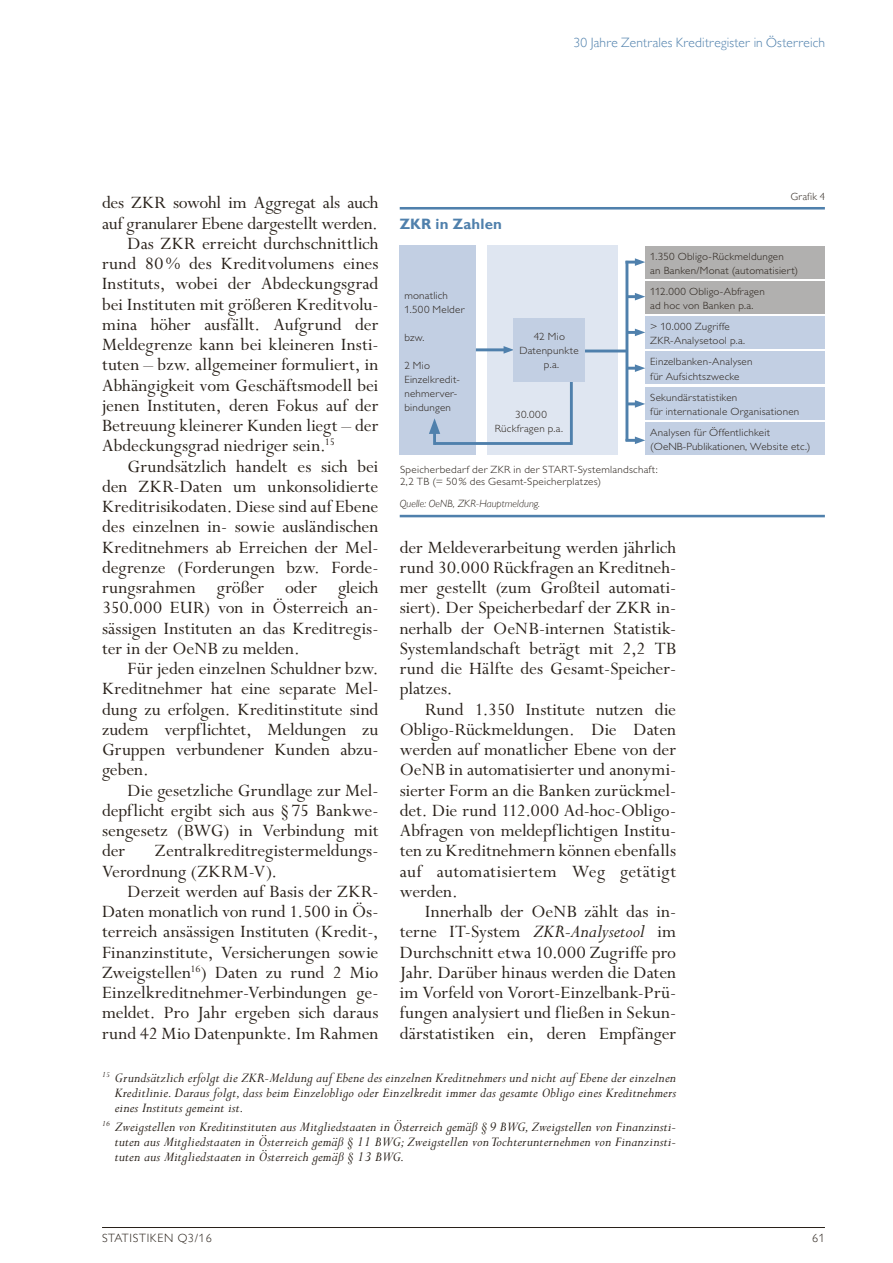
<style>
.page{position:relative;width:893px;height:1263px;background:#fff}
.page>*{position:absolute;margin:0;border:0;box-sizing:border-box;transform-origin:0 0}
.t1{font:19.5px/20.2px "Perpetua Std";color:#29211a;text-align:justify}
.t2{font:italic 15px/15px "Perpetua Std";letter-spacing:.01em;color:#29211a;text-align:justify}
.t3{font:700 15px "Gill Sans MT Pro";letter-spacing:.01em;color:#4f80ac}
.t4{font:300 13.5px "Gill Sans MT Pro";letter-spacing:.01em;color:#4f80ac}
.t5{font:300 12px "Gill Sans MT Pro";letter-spacing:.06em;color:#29211a}
.t6{font:300 10.5px/14.1px "Gill Alternate One";letter-spacing:.02em;color:#29211a;scale:1.05 1}
.t7{font:italic 300 10.5px "Gill Sans MT Pro";letter-spacing:.01em;color:#29211a}
.t8{font:300 10.5px "Gill Sans MT Pro";color:#29211a}
.s1{font-style:italic;font-size:20.25px}
</style>
<div class="page">
<hr style="left:102px;top:1227px;width:723px;height:1px;background:#29211a">
<hr style="left:400px;top:207px;width:425px;height:3px;background:#4f80ac">
<hr style="left:400px;top:515px;width:425px;height:2px;background:#4f80ac">
<div style="left:487px;top:246px;width:131px;height:209px;background:#dfe6f1"></div>
<div style="left:400px;top:246px;width:76px;height:209px;background:#c2cfe3"></div>
<div style="left:645px;top:246px;width:179px;height:33px;background:#b1b0af"></div>
<div style="left:645px;top:281px;width:179px;height:33px;background:#b1b0af"></div>
<div style="left:645px;top:316px;width:179px;height:33px;background:#c2cfe3"></div>
<div style="left:645px;top:351px;width:179px;height:33px;background:#c2cfe3"></div>
<div style="left:645px;top:387px;width:179px;height:33px;background:#c2cfe3"></div>
<div style="left:645px;top:422px;width:179px;height:33px;background:#c2cfe3"></div>
<hr style="left:476px;top:348px;width:30px;height:3px;background:#4f80ac">
<svg style="left:504px;top:346px;width:10px;height:8px"></svg>
<hr style="left:435px;top:442px;width:136px;height:3px;background:#4f80ac">
<hr style="left:582px;top:350px;width:45px;height:2px;background:#4f80ac">
<svg style="left:627px;top:436px;width:18px;height:8px"></svg>
<svg style="left:628px;top:400px;width:17px;height:8px"></svg>
<svg style="left:628px;top:364px;width:17px;height:8px"></svg>
<svg style="left:628px;top:329px;width:17px;height:7px"></svg>
<svg style="left:628px;top:293px;width:17px;height:7px"></svg>
<svg style="left:627px;top:258px;width:18px;height:8px"></svg>
<hr style="left:625px;top:262px;width:3px;height:178px;background:#4f80ac">
<hr style="left:570px;top:381px;width:3px;height:62px;background:#4f80ac">
<hr style="left:433px;top:428px;width:3px;height:15px;background:#4f80ac">
<svg style="left:429px;top:418px;width:11px;height:16px"></svg>
<div style="left:514px;top:318px;width:71px;height:63px;background:#c2cfe3"></div>
<p class="t4" style="left:574px;top:35px;width:253px">30 Jahre Zentrales Kreditregister in Österreich</p>
<p class="t8" style="left:791px;top:190px;width:36px">Grafik 4</p>
<p class="t1" style="left:102px;top:193px;width:278px">des ZKR sowohl im Aggregat als auch</p>
<p class="t1" style="left:102px;top:214px;width:277px">auf granularer Ebene dargestellt werden.</p>
<p class="t1" style="left:128px;top:234px;width:252px">Das ZKR erreicht durchschnittlich</p>
<p class="t1" style="left:102px;top:254px;width:278px">rund 80% des Kreditvolumens eines</p>
<p class="t1" style="left:102px;top:274px;width:278px">Instituts, wobei der Abdeckungsgrad</p>
<p class="t1" style="left:102px;top:295px;width:278px">bei Instituten mit größeren Kreditvolu-</p>
<p class="t1" style="left:102px;top:315px;width:278px">mina höher ausfällt. Aufgrund der</p>
<p class="t1" style="left:102px;top:335px;width:278px">Meldegrenze kann bei kleineren Insti-</p>
<p class="t1" style="left:102px;top:355px;width:278px">tuten – bzw. allgemeiner formuliert, in</p>
<p class="t1" style="left:102px;top:375px;width:278px">Abhängigkeit vom Geschäftsmodell bei</p>
<p class="t1" style="left:102px;top:396px;width:278px">jenen Instituten, deren Fokus auf der</p>
<p class="t1" style="left:102px;top:416px;width:278px">Betreuung kleinerer Kunden liegt – der</p>
<p class="t1" style="left:102px;top:436px;width:234px">Abdeckungsgrad niedriger sein.<sup>15</sup></p>
<p class="t1" style="left:128px;top:457px;width:252px">Grundsätzlich handelt es sich bei</p>
<p class="t1" style="left:102px;top:477px;width:278px">den ZKR-Daten um unkonsolidierte</p>
<p class="t1" style="left:102px;top:497px;width:278px">Kreditrisikodaten. Diese sind auf Ebene</p>
<p class="t1" style="left:102px;top:517px;width:278px">des einzelnen in- sowie ausländischen</p>
<p class="t1" style="left:102px;top:538px;width:278px">Kreditnehmers ab Erreichen der Mel-</p>
<p class="t1" style="left:102px;top:558px;width:278px">degrenze (Forderungen bzw. Forde-</p>
<p class="t1" style="left:102px;top:578px;width:278px">rungsrahmen größer oder gleich</p>
<p class="t1" style="left:102px;top:598px;width:278px">350.000 EUR) von in Österreich an-</p>
<p class="t1" style="left:102px;top:618px;width:278px">sässigen Instituten an das Kreditregis-</p>
<p class="t1" style="left:102px;top:639px;width:199px">ter in der OeNB zu melden.</p>
<p class="t1" style="left:128px;top:659px;width:252px">Für jeden einzelnen Schuldner bzw.</p>
<p class="t1" style="left:102px;top:679px;width:278px">Kreditnehmer hat eine separate Mel-</p>
<p class="t1" style="left:102px;top:699px;width:278px">dung zu erfolgen. Kreditinstitute sind</p>
<p class="t1" style="left:102px;top:720px;width:278px">zudem verpflichtet, Meldungen zu</p>
<p class="t1" style="left:102px;top:740px;width:276px">Gruppen verbundener Kunden abzu-</p>
<p class="t1" style="left:102px;top:760px;width:48px">geben.</p>
<p class="t1" style="left:128px;top:780px;width:252px">Die gesetzliche Grundlage zur Mel-</p>
<p class="t1" style="left:102px;top:801px;width:278px">depflicht ergibt sich aus § 75 Bankwe-</p>
<p class="t1" style="left:102px;top:821px;width:278px">sengesetz (BWG) in Verbindung mit</p>
<p class="t1" style="left:102px;top:841px;width:25px">der</p>
<p class="t3" style="left:400px;top:214px;width:104px">ZKR in Zahlen</p>
<p class="t6" style="left:650px;top:249px;width:143px">1.350 Obligo-Rückmeldungen<br>an Banken/Monat (automatisiert)</p>
<p class="t6" style="left:650px;top:284px;width:111px">112.000 Obligo-Abfragen ad hoc von Banken p.a.</p>
<p class="t6" style="left:650px;top:319px;width:92px">&gt; 10.000 Zugriffe<br>ZKR-Analysetool p.a.</p>
<p class="t6" style="left:650px;top:355px;width:99px">Einzelbanken-Analysen für Aufsichtszwecke</p>
<p class="t6" style="left:650px;top:390px;width:144px">Sekundärstatistiken<br>für internationale Organisationen</p>
<p class="t6" style="left:650px;top:425px;width:154px">Analysen für Öffentlichkeit (OeNB-Publikationen, Website etc.)</p>
<p class="t6" style="left:404px;top:288px;width:59px">monatlich<br>1.500 Melder</p>
<p class="t6" style="left:404px;top:330px;width:21px">bzw.</p>
<p class="t6" style="left:404px;top:358px;width:54px">2 Mio<br>Einzelkredit&shy;nehmerver&shy;bindungen</p>
<p class="t6" style="left:519px;top:330px;width:58px;text-align:center">42 Mio<br>Datenpunkte p.a.</p>
<p class="t6" style="left:495px;top:408px;width:67px;text-align:center">30.000<br>Rückfragen p.a.</p>
<p class="t6" style="left:400px;top:463px;width:247px;line-height:12px">Speicherbedarf der ZKR in der START-Systemlandschaft:<br>2,2 TB (= 50% des Gesamt-Speicherplatzes)</p>
<p class="t7" style="left:400px;top:497px;width:142px">Quelle: OeNB, ZKR-Hauptmeldung.</p>
<p class="t1" style="left:400px;top:538px;width:278px">der Meldeverarbeitung werden jährlich rund 30.000 Rückfragen an Kreditneh&shy;mer gestellt (zum Großteil automati&shy;siert). Der Speicherbedarf der ZKR in&shy;nerhalb der OeNB-internen Statistik-Systemlandschaft beträgt mit 2,2 TB rund die Hälfte des Gesamt-Speicher&shy;platzes.</p>
<p class="t1" style="left:400px;top:699px;width:278px;text-indent:26px">Rund 1.350 Institute nutzen die Obligo-Rückmeldungen. Die Daten werden auf monatlicher Ebene von der OeNB in automatisierter und anonymi&shy;sierter Form an die Banken zurückmel&shy;det. Die rund 112.000 Ad-hoc-Obligo-Abfragen von meldepflichtigen Institu&shy;ten zu Kreditnehmern können ebenfalls auf automatisiertem Weg getätigt werden.</p>
<p class="t1" style="left:400px;top:902px;width:278px;text-indent:26px">Innerhalb der OeNB zählt das in&shy;terne IT-System <span class="s1">ZKR-Analysetool</span> im Durchschnitt etwa 10.000 Zugriffe pro Jahr. Darüber hinaus werden die Daten im Vorfeld von Vorort-Einzelbank-Prü&shy;fungen analysiert und fließen in Sekun&shy;därstatistiken ein, deren Empfänger</p>
<p class="t2" style="left:115px;top:1070px;width:563px;text-indent:-13px"><sup>15</sup> Grundsätzlich erfolgt die ZKR-Meldung auf Ebene des einzelnen Kreditnehmers und nicht auf Ebene der einzelnen Kreditlinie. Daraus folgt, dass beim Einzelobligo oder Einzelkredit immer das gesamte Obligo eines Kreditnehmers eines Instituts gemeint ist.</p>
<p class="t2" style="left:115px;top:1120px;width:563px;text-indent:-13px"><sup>16</sup> Zweigstellen von Kreditinstituten aus Mitgliedstaaten in Österreich gemäß § 9 BWG, Zweigstellen von Finanzinsti&shy;tuten aus Mitgliedstaaten in Österreich gemäß § 11 BWG; Zweigstellen von Tochterunternehmen von Finanzinsti&shy;tuten aus Mitgliedstaaten in Österreich gemäß § 13 BWG.</p>
<p class="t1" style="left:102px;top:841px;width:276px;text-indent:53px">Zentralkreditregistermeldungs-<br>Verordnung (ZKRM-V).</p>
<p class="t1" style="left:102px;top:882px;width:278px;text-indent:26px">Derzeit werden auf Basis der ZKR-Daten monatlich von rund 1.500 in Ös&shy;terreich ansässigen Instituten (Kredit-, Finanzinstitute, Versicherungen sowie Zweigstellen<sup>16</sup>) Daten zu rund 2 Mio Einzelkreditnehmer-Verbindungen ge&shy;meldet. Pro Jahr ergeben sich daraus rund 42 Mio Datenpunkte. Im Rahmen</p>
<p class="t5" style="left:102px;top:1231px;width:111px">STATISTIKEN Q3/16</p>
<p class="t5" style="left:812px;top:1231px;width:14px">61</p>
</div>
